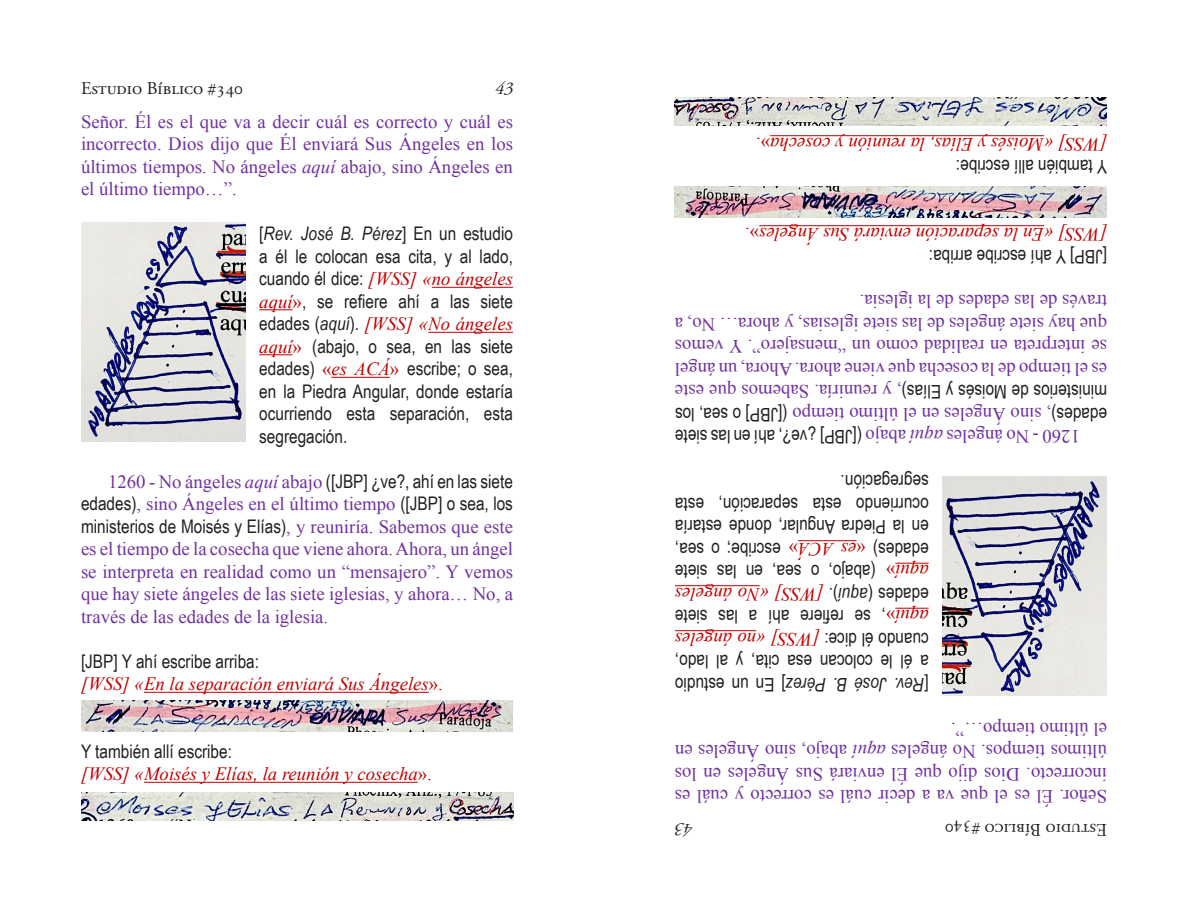
<style>
.page{position:relative;width:1188px;height:918px;background:#fff}
.page>*{position:absolute;margin:0;border:0;box-sizing:border-box;transform-origin:0 0}
.t1{font:18.75px/22.5px "Times New Roman";color:#7030a0;text-align:justify}
.t2{font:18.75px/22.5px "Arial Narrow";color:#231f20}
.t3{font:italic 18.75px "Times New Roman";color:#c00000}
.t4{font:18px "Adobe Garamond Pro";color:#231f20}
.t5{font:italic 18px "Adobe Garamond Pro";color:#231f20}
.s1{font-style:italic}
.s2{font-family:"Arial Narrow";font-style:normal;color:#231f20}
.s3{font-family:"Times New Roman";font-style:italic;color:#c00000}
.s4{font-family:"Times New Roman";color:#c00000}
.s5{font-family:"Arial Narrow";color:#231f20}
.s6{font-family:"Times New Roman";color:#7030a0}
.s7{font-family:"Times New Roman";font-style:italic;color:#7030a0}
.s8{font-style:normal}
</style>
<div class="page">
<hr style="left:432px;top:287px;width:81px;height:1px;background:#c00000">
<hr style="left:259px;top:310px;width:34px;height:1px;background:#c00000">
<hr style="left:428px;top:332px;width:85px;height:1px;background:#c00000">
<hr style="left:259px;top:355px;width:34px;height:1px;background:#c00000">
<hr style="left:331px;top:377px;width:59px;height:1px;background:#c00000">
<hr style="left:144px;top:692px;width:285px;height:1px;background:#c00000">
<hr style="left:144px;top:782px;width:274px;height:1px;background:#c00000">
<img style="left:81px;top:222px;width:165px;height:220px">
<img style="left:81px;top:701px;width:432px;height:30px">
<img style="left:81px;top:793px;width:432px;height:28px">
<hr style="left:675px;top:630px;width:81px;height:1px;background:#c00000">
<hr style="left:895px;top:608px;width:34px;height:1px;background:#c00000">
<hr style="left:675px;top:585px;width:85px;height:1px;background:#c00000">
<hr style="left:895px;top:563px;width:34px;height:1px;background:#c00000">
<hr style="left:798px;top:540px;width:59px;height:1px;background:#c00000">
<hr style="left:759px;top:225px;width:285px;height:1px;background:#c00000">
<hr style="left:770px;top:135px;width:274px;height:1px;background:#c00000">
<img style="left:942px;top:476px;width:165px;height:220px">
<img style="left:675px;top:187px;width:432px;height:30px">
<img style="left:675px;top:97px;width:432px;height:28px">
<p class="t4" style="left:81px;top:78px;width:164px">Estudio Bíblico #340</p>
<p class="t5" style="left:495px;top:78px;width:19px">43</p>
<p class="t1" style="left:81px;top:110px;width:434px">Señor. Él es el que va a decir cuál es correcto y cuál es incorrecto. Dios dijo que Él enviará Sus Ángeles en los últimos tiempos. No ángeles <span class="s1">aquí</span> abajo, sino Ángeles en el último tiempo…”.</p>
<p class="t2" style="left:259px;top:222px;width:255px">[<span class="s1">Rev. José B. Pérez</span>] En un estudio a él le colocan esa cita, y al lado,</p>
<p class="t3" style="left:259px;top:266px;width:255px"><span class="s2">cuando él dice:</span> [WSS] «no ángeles</p>
<p class="t2" style="left:259px;top:289px;width:255px"><span class="s3">aquí</span><span class="s4">»</span>, se refiere ahí a las siete</p>
<p class="t3" style="left:259px;top:311px;width:255px"><span class="s2">edades (</span><span class="s5">aquí</span><span class="s2">).</span> [WSS] «No ángeles</p>
<p class="t2" style="left:259px;top:334px;width:255px;text-align:justify"><span class="s3">aquí</span><span class="s4">»</span> (abajo, o sea, en las siete edades) <span class="s4">«</span><span class="s3">es ACÁ</span><span class="s4">»</span> escribe; o sea, en la Piedra Angular, donde estaría ocurriendo esta separación, esta segregación.</p>
<p class="t2" style="left:108px;top:469px;width:407px"><span class="s6">1260 - No ángeles</span> <span class="s7">aquí</span> <span class="s6">abajo</span> ([JBP] ¿ve?, ahí en las siete</p>
<p class="t1" style="left:81px;top:492px;width:433px"><span class="s5">edades)</span>, sino Ángeles en el último tiempo <span class="s5">([JBP] o sea, los</span></p>
<p class="t2" style="left:81px;top:514px;width:434px">ministerios de Moisés y Elías)<span class="s6">, y reuniría. Sabemos que este</span></p>
<p class="t1" style="left:81px;top:537px;width:434px">es el tiempo de la cosecha que viene ahora. Ahora, un ángel se interpreta en realidad como un “mensajero”. Y vemos que hay siete ángeles de las siete iglesias, y ahora… No, a través de las edades de la iglesia.</p>
<p class="t2" style="left:81px;top:649px;width:180px">[JBP] Y ahí escribe arriba:</p>
<p class="t3" style="left:81px;top:671px;width:363px">[WSS] «En la separación enviará Sus Ángeles<span class="s8">».</span></p>
<p class="t2" style="left:81px;top:739px;width:152px">Y también allí escribe:</p>
<p class="t3" style="left:81px;top:761px;width:352px">[WSS] «Moisés y Elías, la reunión y cosecha<span class="s8">».</span></p>
<p class="t3" style="left:1107px;top:157px;width:352px;rotate:-180deg">[WSS] «Moisés y Elías, la reunión y cosecha<span class="s8">».</span></p>
<p class="t2" style="left:1107px;top:179px;width:152px;rotate:-180deg">Y también allí escribe:</p>
<p class="t3" style="left:1107px;top:247px;width:363px;rotate:-180deg">[WSS] «En la separación enviará Sus Ángeles<span class="s8">».</span></p>
<p class="t2" style="left:1107px;top:269px;width:180px;rotate:-180deg">[JBP] Y ahí escribe arriba:</p>
<p class="t1" style="left:1107px;top:381px;width:434px;rotate:-180deg">es el tiempo de la cosecha que viene ahora. Ahora, un ángel se interpreta en realidad como un “mensajero”. Y vemos que hay siete ángeles de las siete iglesias, y ahora… No, a través de las edades de la iglesia.</p>
<p class="t2" style="left:1107px;top:404px;width:434px;rotate:-180deg">ministerios de Moisés y Elías)<span class="s6">, y reuniría. Sabemos que este</span></p>
<p class="t1" style="left:1107px;top:426px;width:433px;rotate:-180deg"><span class="s5">edades)</span>, sino Ángeles en el último tiempo <span class="s5">([JBP] o sea, los</span></p>
<p class="t2" style="left:1080px;top:449px;width:407px;rotate:-180deg"><span class="s6">1260 - No ángeles</span> <span class="s7">aquí</span> <span class="s6">abajo</span> ([JBP] ¿ve?, ahí en las siete</p>
<p class="t2" style="left:929px;top:561px;width:255px;text-align:justify;rotate:-180deg">edades) <span class="s4">«</span><span class="s3">es ACÁ</span><span class="s4">»</span> escribe; o sea, en la Piedra Angular, donde estaría ocurriendo esta separación, esta segregación.</p>
<p class="t2" style="left:876px;top:584px;width:202px;rotate:-180deg">(abajo, o sea, en las siete</p>
<p class="t3" style="left:929px;top:584px;width:44px;rotate:-180deg">aquí<span class="s8">»</span></p>
<p class="t3" style="left:929px;top:607px;width:255px;rotate:-180deg"><span class="s2">edades (</span><span class="s5">aquí</span><span class="s2">).</span> [WSS] «No ángeles</p>
<p class="t2" style="left:929px;top:629px;width:255px;rotate:-180deg"><span class="s3">aquí</span><span class="s4">»</span>, se refiere ahí a las siete</p>
<p class="t3" style="left:929px;top:652px;width:255px;rotate:-180deg"><span class="s2">cuando él dice:</span> [WSS] «no ángeles</p>
<p class="t2" style="left:929px;top:696px;width:255px;rotate:-180deg">[<span class="s1">Rev. José B. Pérez</span>] En un estudio a él le colocan esa cita, y al lado,</p>
<p class="t1" style="left:1107px;top:808px;width:434px;rotate:-180deg">Señor. Él es el que va a decir cuál es correcto y cuál es incorrecto. Dios dijo que Él enviará Sus Ángeles en los últimos tiempos. No ángeles <span class="s1">aquí</span> abajo, sino Ángeles en el último tiempo…”.</p>
<p class="t5" style="left:693px;top:840px;width:19px;rotate:-180deg">43</p>
<p class="t4" style="left:1107px;top:840px;width:164px;rotate:-180deg">Estudio Bíblico #340</p>
</div>
